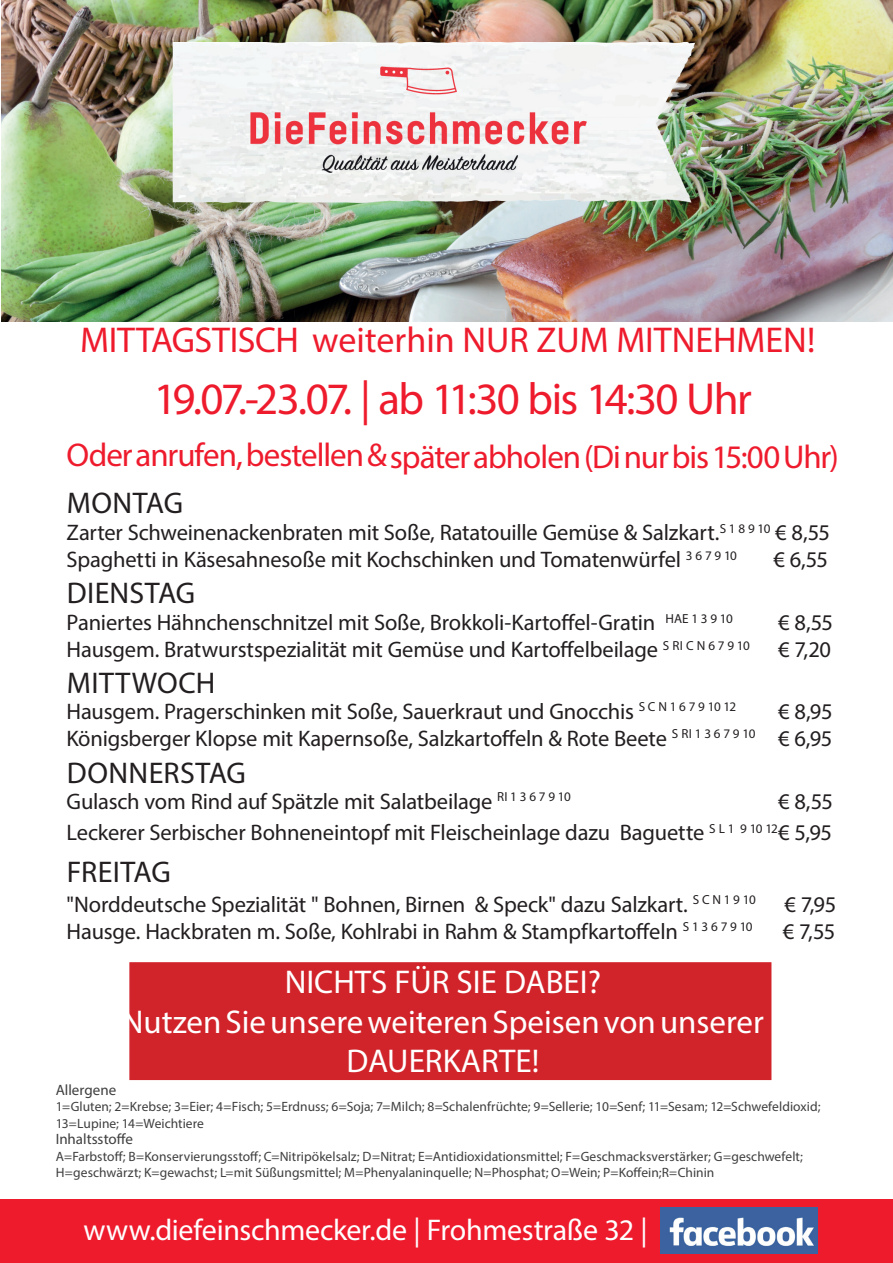
<style>
.page{position:relative;width:893px;height:1263px;background:#fff}
.page>*{position:absolute;margin:0;border:0;box-sizing:border-box;transform-origin:0 0}
.t1{font:45px "Myriad Pro";letter-spacing:-.04em;color:#ee1b2d}
.t2{font:36px "Myriad Pro";color:#ee1b2d}
.t3{font:33px/39.6px "Myriad Pro";color:#fff;text-align:center}
.t4{font:33px "Myriad Pro";letter-spacing:-.03em;color:#ee1b2d}
.t5{font:30px "Myriad Pro";letter-spacing:.01em;color:#231f20}
.t6{font:30px "Myriad Pro";letter-spacing:-.01em;color:#fff}
.t7{font:22.5px/27px "Myriad Pro";letter-spacing:-.01em;color:#231f20;text-align:right}
.t8{font:15px "Myriad Pro";color:#3e3e3f}
.t9{font:13.5px/16.5px "Myriad Pro";letter-spacing:.005em;color:#3e3e3f}
</style>
<div class="page">
<img style="left:2px;top:0;width:890px;height:321px">
<img style="left:172px;top:43px;width:523px;height:160px">
<div style="left:0;top:1199px;width:893px;height:64px;background:#ee1b2d"></div>
<img style="left:660px;top:1207px;width:157px;height:46px">
<div style="left:129px;top:962px;width:642px;height:118px;background:#d1232a;border:2px solid #d1232a"></div>
<h2 class="t2" style="left:80px;top:318px;width:737px">MITTAGSTISCH weiterhin NUR ZUM MITNEHMEN!</h2>
<h1 class="t1" style="left:154px;top:371px;width:599px">19.07.-23.07. | ab 11:30 bis 14:30 Uhr</h1>
<h3 class="t4" style="left:67px;top:436px;width:774px">Oder anrufen, bestellen &amp; später abholen (Di nur bis 15:00 Uhr)</h3>
<h3 class="t5" style="left:67px;top:485px;width:118px">MONTAG</h3>
<p class="t7" style="left:67px;top:519px;width:765px;text-align:left">Zarter Schweinenackenbraten mit Soße, Ratatouille Gemüse &amp; Salzkart.<sup>S</sup> <sup>1</sup> <sup>8</sup> <sup>9</sup> <sup>10</sup> € 8,55<br>Spaghetti in Käsesahnesoße mit Kochschinken und Tomatenwürfel <sup>3</sup> <sup>6</sup> <sup>7</sup> <sup>9</sup> <sup>10</sup></p>
<p class="t7" style="left:773px;top:546px;width:56px">€ 6,55</p>
<h3 class="t5" style="left:67px;top:575px;width:130px">DIENSTAG</h3>
<p class="t7" style="left:67px;top:609px;width:668px">Paniertes Hähnchenschnitzel mit Soße, Brokkoli-Kartoffel-Gratin <sup>HAE</sup> <sup>1</sup> <sup>3</sup> <sup>9</sup> <sup>10</sup></p>
<p class="t7" style="left:778px;top:609px;width:56px">€ 8,55</p>
<p class="t7" style="left:67px;top:636px;width:685px">Hausgem. Bratwurstspezialität mit Gemüse und Kartoffelbeilage <sup>S</sup> <sup>RI</sup> <sup>C</sup> <sup>N</sup> <sup>6</sup> <sup>7</sup> <sup>9</sup> <sup>10</sup></p>
<p class="t7" style="left:778px;top:636px;width:54px">€ 7,20</p>
<h3 class="t5" style="left:67px;top:665px;width:150px">MITTWOCH</h3>
<p class="t7" style="left:67px;top:697px;width:671px">Hausgem. Pragerschinken mit Soße, Sauerkraut und Gnocchis <sup>S</sup> <sup>C</sup> <sup>N</sup> <sup>1</sup> <sup>6</sup> <sup>7</sup> <sup>9</sup> <sup>10</sup> <sup>12</sup></p>
<p class="t7" style="left:67px;top:697px;width:767px">€ 8,95<br>Königsberger Klopse mit Kapernsoße, Salzkartoffeln &amp; Rote Beete <sup>S</sup> <sup>RI</sup> <sup>1</sup> <sup>3</sup> <sup>6</sup> <sup>7</sup> <sup>9</sup> <sup>10</sup> € 6,95</p>
<h3 class="t5" style="left:67px;top:755px;width:181px">DONNERSTAG</h3>
<p class="t7" style="left:67px;top:787px;width:506px">Gulasch vom Rind auf Spätzle mit Salatbeilage <sup>RI</sup> <sup>1</sup> <sup>3</sup> <sup>6</sup> <sup>7</sup> <sup>9</sup> <sup>10</sup></p>
<p class="t7" style="left:67px;top:785px;width:768px;line-height:31.2px">€ 8,55<br>Leckerer Serbischer Bohneneintopf mit Fleischeinlage dazu Baguette <sup>S</sup> <sup>L</sup> <sup>1</sup> <sup>9</sup> <sup>10</sup> <sup>12</sup>€ 5,95</p>
<h3 class="t5" style="left:67px;top:853px;width:105px">FREITAG</h3>
<p class="t7" style="left:67px;top:890px;width:691px">"Norddeutsche Spezialität " Bohnen, Birnen &amp; Speck" dazu Salzkart. <sup>S</sup> <sup>C</sup> <sup>N</sup> <sup>1</sup> <sup>9</sup> <sup>10</sup></p>
<p class="t7" style="left:784px;top:890px;width:53px">€ 7,95</p>
<p class="t7" style="left:67px;top:917px;width:687px">Hausge. Hackbraten m. Soße, Kohlrabi in Rahm &amp; Stampfkartoffeln <sup>S</sup> <sup>1</sup> <sup>3</sup> <sup>6</sup> <sup>7</sup> <sup>9</sup> <sup>10</sup></p>
<p class="t7" style="left:783px;top:917px;width:54px">€ 7,55</p>
<h3 class="t3" style="left:122px;top:961px;width:643px">NICHTS FÜR SIE DABEI?<br>Nutzen Sie unsere weiteren Speisen von unserer<br>DAUERKARTE!</h3>
<p class="t8" style="left:56px;top:1081px;width:62px">Allergene</p>
<p class="t9" style="left:56px;top:1098px;width:766px">1=Gluten; 2=Krebse; 3=Eier; 4=Fisch; 5=Erdnuss; 6=Soja; 7=Milch; 8=Schalenfrüchte; 9=Sellerie; 10=Senf; 11=Sesam; 12=Schwefeldioxid;<br>13=Lupine; 14=Weichtiere</p>
<p class="t8" style="left:56px;top:1130px;width:79px">Inhaltsstoffe</p>
<p class="t9" style="left:56px;top:1148px;width:749px">A=Farbstoff; B=Konservierungsstoff; C=Nitripökelsalz; D=Nitrat; E=Antidioxidationsmittel; F=Geschmacksverstärker; G=geschwefelt;<br>H=geschwärzt; K=gewachst; L=mit Süßungsmittel; M=Phenyalaninquelle; N=Phosphat; O=Wein; P=Koffein;R=Chinin</p>
<h3 class="t6" style="left:83px;top:1211px;width:566px">www.diefeinschmecker.de | Frohmestraße 32 |</h3>
</div>
